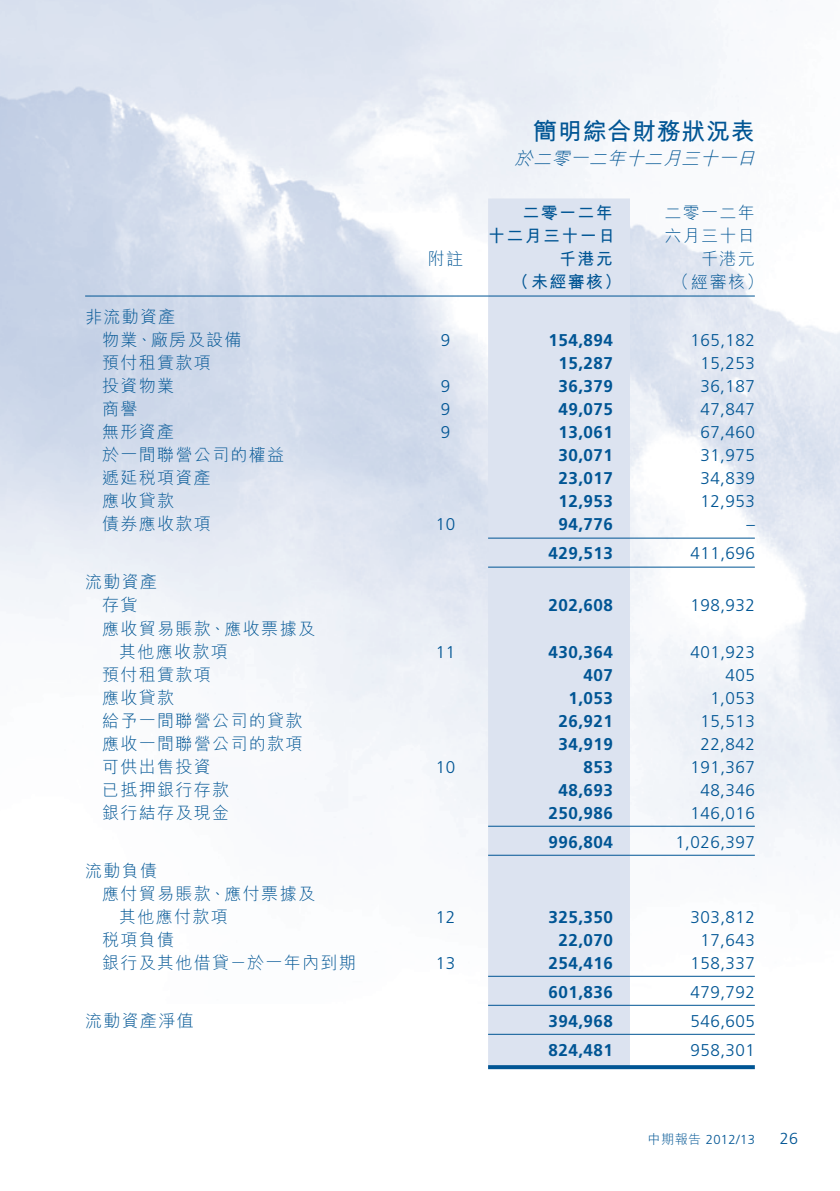
<style>
.page{position:relative;width:840px;height:1191px;background:#fff}
.page>*{position:absolute;margin:0;border:0;box-sizing:border-box;transform-origin:0 0}
.t1{font:700 24px "M Hei HK";letter-spacing:.03em;color:#005594}
.t2{font:italic 300 18px "M Hei HK";color:#005594}
.Body_Text{font:300 17px "M Hei HK";letter-spacing:.08em;color:#005594}
.Body_Text-2{font:300 17px "Frutiger LT Std";letter-spacing:.03em;color:#005594}
.Body_Text-3{font:700 17px "Frutiger LT Std";letter-spacing:.03em;color:#005594}
.Body_Text-4{font:700 17px "M Hei HK";letter-spacing:.08em;color:#005594}
.t3{font:300 16px "Frutiger LT Std";color:#005594}
.t4{font:300 13px "Frutiger LT Std";letter-spacing:.03em;color:#005594}
.s1{font-family:"M Hei HK"}
</style>
<div class="page">
<img style="left:1px;top:0;width:838px;height:1003px">
<img style="left:0;top:0;width:1px;height:1003px">
<div style="left:488px;top:198px;width:141px;height:867px;background:#dce3f0"></div>
<hr style="left:85px;top:295px;width:318px;height:1px;background:#005594">
<hr style="left:403px;top:295px;width:85px;height:1px;background:#005594">
<hr style="left:488px;top:295px;width:141px;height:1px;background:#005594">
<hr style="left:629px;top:295px;width:125px;height:1px;background:#005594">
<hr style="left:488px;top:537px;width:141px;height:1px;background:#005594">
<hr style="left:629px;top:537px;width:125px;height:1px;background:#005594">
<hr style="left:488px;top:566px;width:141px;height:1px;background:#005594">
<hr style="left:629px;top:566px;width:125px;height:1px;background:#005594">
<hr style="left:488px;top:825px;width:141px;height:1px;background:#005594">
<hr style="left:629px;top:825px;width:125px;height:1px;background:#005594">
<hr style="left:488px;top:854px;width:141px;height:1px;background:#005594">
<hr style="left:629px;top:854px;width:125px;height:1px;background:#005594">
<hr style="left:488px;top:975px;width:141px;height:1px;background:#005594">
<hr style="left:629px;top:975px;width:125px;height:1px;background:#005594">
<hr style="left:488px;top:1004px;width:141px;height:1px;background:#005594">
<hr style="left:629px;top:1004px;width:125px;height:1px;background:#005594">
<hr style="left:488px;top:1033px;width:141px;height:1px;background:#005594">
<hr style="left:629px;top:1033px;width:125px;height:1px;background:#005594">
<svg style="left:488px;top:1065px;width:141px;height:4px"></svg>
<svg style="left:629px;top:1065px;width:125px;height:4px"></svg>
<p class="t1" style="left:533px;top:114px;width:223px">簡明綜合財務狀況表</p>
<p class="t2" style="left:514px;top:149px;width:246px">於二零一二年十二月三十一日</p>
<p class="Body_Text-4" style="left:522px;top:201px;width:92px">二零一二年</p>
<p class="Body_Text" style="left:664px;top:204px;width:92px">二零一二年</p>
<p class="Body_Text-4" style="left:488px;top:224px;width:128px">十二月三十一日</p>
<p class="Body_Text" style="left:664px;top:227px;width:92px">六月三十日</p>
<p class="Body_Text" style="left:427px;top:250px;width:37px">附註</p>
<p class="Body_Text-4" style="left:559px;top:247px;width:55px">千港元</p>
<p class="Body_Text" style="left:700px;top:250px;width:55px">千港元</p>
<p class="Body_Text-4" style="left:511px;top:270px;width:111px">（未經審核）</p>
<p class="Body_Text" style="left:671px;top:273px;width:93px">（經審核(</p>
<p class="Body_Text" style="left:85px;top:308px;width:92px">非流動資產</p>
<p class="Body_Text" style="left:102px;top:331px;width:141px">物業、廠房及設備</p>
<p class="Body_Text-2" style="left:440px;top:331px;width:11px">9</p>
<p class="Body_Text-3" style="left:548px;top:330px;width:66px">154,894</p>
<p class="Body_Text-2" style="left:690px;top:331px;width:66px">165,182</p>
<p class="Body_Text" style="left:102px;top:354px;width:110px">預付租賃款項</p>
<p class="Body_Text-3" style="left:558px;top:353px;width:56px">15,287</p>
<p class="Body_Text-2" style="left:700px;top:354px;width:56px">15,253</p>
<p class="Body_Text" style="left:102px;top:377px;width:73px">投資物業</p>
<p class="Body_Text-2" style="left:440px;top:377px;width:11px">9</p>
<p class="Body_Text-3" style="left:558px;top:376px;width:56px">36,379</p>
<p class="Body_Text-2" style="left:700px;top:377px;width:56px">36,187</p>
<p class="Body_Text" style="left:102px;top:400px;width:37px">商譽</p>
<p class="Body_Text-2" style="left:440px;top:400px;width:11px">9</p>
<p class="Body_Text-3" style="left:558px;top:399px;width:56px">49,075</p>
<p class="Body_Text-2" style="left:700px;top:400px;width:56px">47,847</p>
<p class="Body_Text" style="left:102px;top:423px;width:73px">無形資產</p>
<p class="Body_Text-2" style="left:440px;top:423px;width:11px">9</p>
<p class="Body_Text-3" style="left:558px;top:422px;width:56px">13,061</p>
<p class="Body_Text-2" style="left:700px;top:423px;width:56px">67,460</p>
<p class="Body_Text" style="left:102px;top:446px;width:183px">於一間聯營公司的權益</p>
<p class="Body_Text-3" style="left:558px;top:445px;width:56px">30,071</p>
<p class="Body_Text-2" style="left:700px;top:446px;width:56px">31,975</p>
<p class="Body_Text" style="left:102px;top:469px;width:110px">遞延稅項資產</p>
<p class="Body_Text-3" style="left:558px;top:468px;width:56px">23,017</p>
<p class="Body_Text-2" style="left:700px;top:469px;width:56px">34,839</p>
<p class="Body_Text" style="left:102px;top:492px;width:73px">應收貸款</p>
<p class="Body_Text-3" style="left:558px;top:491px;width:56px">12,953</p>
<p class="Body_Text-2" style="left:700px;top:492px;width:56px">12,953</p>
<p class="Body_Text" style="left:102px;top:515px;width:110px">債券應收款項</p>
<p class="Body_Text-2" style="left:435px;top:515px;width:21px">10</p>
<p class="Body_Text-3" style="left:558px;top:514px;width:56px">94,776</p>
<p class="Body_Text-2" style="left:746px;top:515px;width:10px">–</p>
<p class="Body_Text-3" style="left:548px;top:543px;width:66px">429,513</p>
<p class="Body_Text-2" style="left:690px;top:544px;width:66px">411,696</p>
<p class="Body_Text" style="left:85px;top:573px;width:73px">流動資產</p>
<p class="Body_Text" style="left:102px;top:596px;width:37px">存貨</p>
<p class="Body_Text" style="left:102px;top:619px;width:214px">應收貿易賬款、應收票據及</p>
<p class="Body_Text-3" style="left:548px;top:595px;width:66px">202,608</p>
<p class="Body_Text-2" style="left:690px;top:596px;width:66px">198,932</p>
<p class="Body_Text" style="left:119px;top:642px;width:110px">其他應收款項</p>
<p class="Body_Text-2" style="left:435px;top:642px;width:21px">11</p>
<p class="Body_Text-3" style="left:548px;top:641px;width:66px">430,364</p>
<p class="Body_Text-2" style="left:690px;top:642px;width:66px">401,923</p>
<p class="Body_Text" style="left:102px;top:665px;width:110px">預付租賃款項</p>
<p class="Body_Text-3" style="left:583px;top:664px;width:31px">407</p>
<p class="Body_Text-2" style="left:725px;top:665px;width:31px">405</p>
<p class="Body_Text" style="left:102px;top:688px;width:73px">應收貸款</p>
<p class="Body_Text-3" style="left:568px;top:687px;width:46px">1,053</p>
<p class="Body_Text-2" style="left:710px;top:688px;width:46px">1,053</p>
<p class="Body_Text" style="left:102px;top:711px;width:202px">給予一間聯營公司的貸款</p>
<p class="Body_Text-3" style="left:558px;top:710px;width:56px">26,921</p>
<p class="Body_Text-2" style="left:700px;top:711px;width:56px">15,513</p>
<p class="Body_Text" style="left:102px;top:734px;width:202px">應收一間聯營公司的款項</p>
<p class="Body_Text-3" style="left:558px;top:733px;width:56px">34,919</p>
<p class="Body_Text-2" style="left:700px;top:734px;width:56px">22,842</p>
<p class="Body_Text" style="left:102px;top:757px;width:110px">可供出售投資</p>
<p class="Body_Text-2" style="left:435px;top:757px;width:21px">10</p>
<p class="Body_Text-3" style="left:583px;top:756px;width:31px">853</p>
<p class="Body_Text-2" style="left:690px;top:757px;width:66px">191,367</p>
<p class="Body_Text" style="left:102px;top:780px;width:128px">已抵押銀行存款</p>
<p class="Body_Text-3" style="left:558px;top:779px;width:56px">48,693</p>
<p class="Body_Text-2" style="left:700px;top:780px;width:56px">48,346</p>
<p class="Body_Text" style="left:102px;top:803px;width:128px">銀行結存及現金</p>
<p class="Body_Text-3" style="left:548px;top:802px;width:66px">250,986</p>
<p class="Body_Text-2" style="left:690px;top:803px;width:66px">146,016</p>
<p class="Body_Text-3" style="left:548px;top:831px;width:66px">996,804</p>
<p class="Body_Text-2" style="left:675px;top:832px;width:81px">1,026,397</p>
<p class="Body_Text" style="left:85px;top:861px;width:73px">流動負債</p>
<p class="Body_Text" style="left:102px;top:884px;width:214px">應付貿易賬款、應付票據及</p>
<p class="Body_Text" style="left:119px;top:907px;width:110px">其他應付款項</p>
<p class="Body_Text-2" style="left:435px;top:907px;width:21px">12</p>
<p class="Body_Text-3" style="left:548px;top:906px;width:66px">325,350</p>
<p class="Body_Text-2" style="left:690px;top:907px;width:66px">303,812</p>
<p class="Body_Text" style="left:102px;top:930px;width:73px">稅項負債</p>
<p class="Body_Text-3" style="left:558px;top:929px;width:56px">22,070</p>
<p class="Body_Text-2" style="left:700px;top:930px;width:56px">17,643</p>
<p class="Body_Text" style="left:102px;top:953px;width:255px">銀行及其他借貸－於一年內到期</p>
<p class="Body_Text-2" style="left:435px;top:953px;width:21px">13</p>
<p class="Body_Text-3" style="left:548px;top:952px;width:66px">254,416</p>
<p class="Body_Text-2" style="left:690px;top:953px;width:66px">158,337</p>
<p class="Body_Text-3" style="left:548px;top:981px;width:66px">601,836</p>
<p class="Body_Text-2" style="left:690px;top:982px;width:66px">479,792</p>
<p class="Body_Text" style="left:85px;top:1011px;width:110px">流動資產淨值</p>
<p class="Body_Text-3" style="left:548px;top:1010px;width:66px">394,968</p>
<p class="Body_Text-2" style="left:690px;top:1011px;width:66px">546,605</p>
<p class="Body_Text-3" style="left:548px;top:1039px;width:66px">824,481</p>
<p class="Body_Text-2" style="left:690px;top:1040px;width:66px">958,301</p>
<p class="t4" style="left:647px;top:1132px;width:108px"><span class="s1">中期報告</span> 2012/13</p>
<p class="t3" style="left:779px;top:1129px;width:20px">26</p>
</div>
